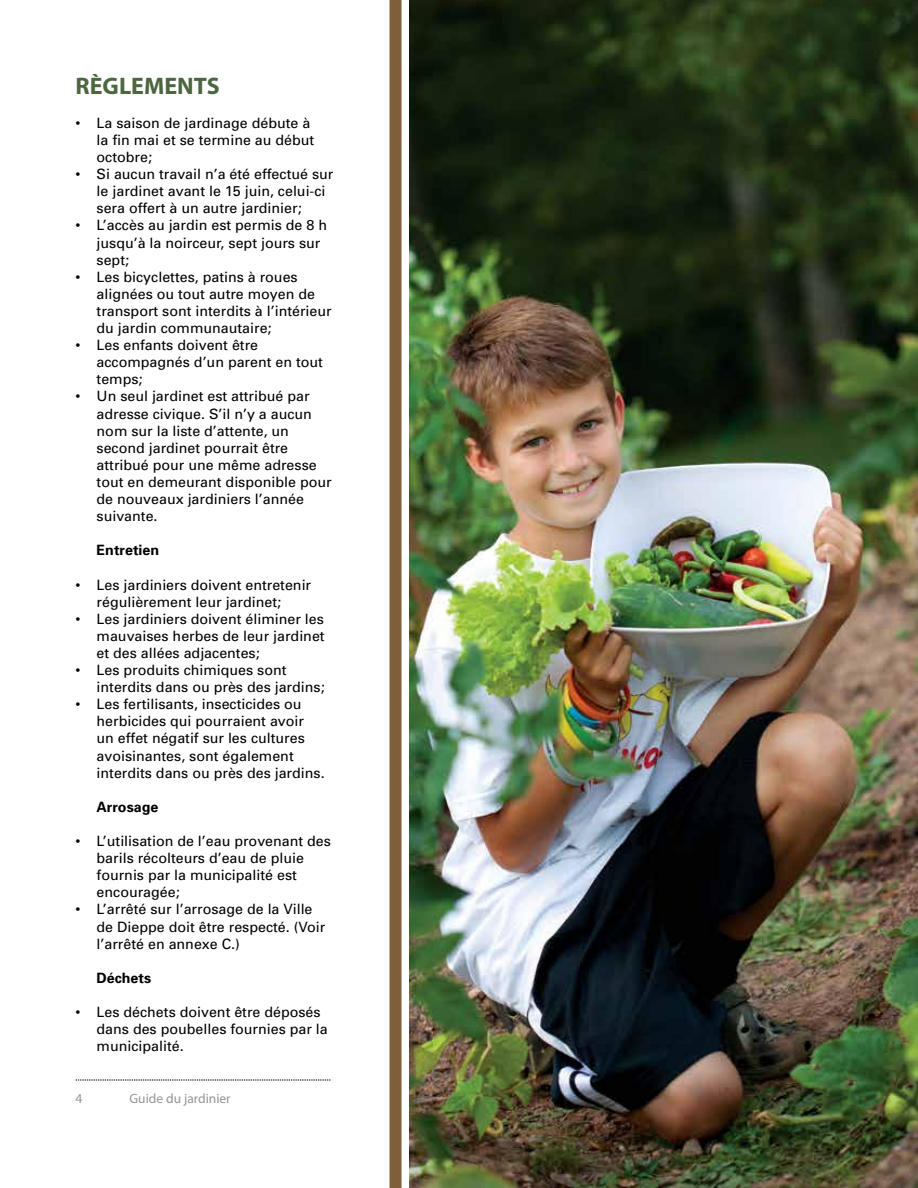
<style>
.page{position:relative;width:918px;height:1188px;background:#fff}
.page>*{position:absolute;margin:0;border:0;box-sizing:border-box;transform-origin:0 0}
.t1{font:700 24px "Myriad Pro";color:#4c6640}
.t2{font:14.25px/17.1px "Univers";color:#000}
.t3{font:700 14.25px "Univers";color:#000}
.t4{font:13.5px "Myriad Pro";color:#939598}
</style>
<div class="page">
<svg style="left:76px;top:1080px;width:254px;height:1px"></svg>
<img style="left:410px;top:0;width:508px;height:1188px">
<div style="left:390px;top:0;width:12px;height:1188px;background:#7f5f3a"></div>
<h1 class="t1" style="left:76px;top:70px;width:146px">RÈGLEMENTS</h1>
<p class="t2" style="left:97px;top:114px;width:219px;text-indent:-21px">• La saison de jardinage débute à la fin mai et se termine au début octobre;</p>
<p class="t2" style="left:97px;top:166px;width:238px;text-indent:-21px">• Si aucun travail n’a été effectué sur le jardinet avant le 15 juin, celui-ci sera offert à un autre jardinier;</p>
<p class="t2" style="left:97px;top:217px;width:232px;text-indent:-21px">• L’accès au jardin est permis de 8 h jusqu’à la noirceur, sept jours sur sept;</p>
<p class="t2" style="left:97px;top:268px;width:237px;text-indent:-21px">• Les bicyclettes, patins à roues alignées ou tout autre moyen de transport sont interdits à l’intérieur du jardin communautaire;</p>
<p class="t2" style="left:97px;top:337px;width:228px;text-indent:-21px">• Les enfants doivent être accompagnés d’un parent en tout temps;</p>
<p class="t2" style="left:97px;top:388px;width:237px;text-indent:-21px">• Un seul jardinet est attribué par adresse civique. S’il n’y a aucun nom sur la liste d’attente, un second jardinet pourrait être attribué pour une même adresse tout en demeurant disponible pour de nouveaux jardiniers l’année suivante.</p>
<p class="t3" style="left:97px;top:542px;width:64px">Entretien</p>
<p class="t2" style="left:97px;top:576px;width:216px;text-indent:-21px">• Les jardiniers doivent entretenir régulièrement leur jardinet;</p>
<p class="t2" style="left:97px;top:610px;width:230px;text-align:justify;text-indent:-21px">• Les jardiniers doivent éliminer les mauvaises herbes de leur jardinet et des allées adjacentes;</p>
<p class="t2" style="left:97px;top:662px;width:230px;text-indent:-21px">• Les produits chimiques sont interdits dans ou près des jardins;</p>
<p class="t2" style="left:97px;top:696px;width:230px;text-indent:-21px">• Les fertilisants, insecticides ou herbicides qui pourraient avoir un effet négatif sur les cultures avoisinantes, sont également interdits dans ou près des jardins.</p>
<p class="t3" style="left:97px;top:798px;width:63px">Arrosage</p>
<p class="t2" style="left:97px;top:833px;width:236px;text-indent:-21px">• L’utilisation de l’eau provenant des barils récolteurs d’eau de pluie fournis par la municipalité est encouragée;</p>
<p class="t2" style="left:97px;top:901px;width:230px;text-indent:-21px">• L’arrêté sur l’arrosage de la Ville de Dieppe doit être respecté. (Voir l’arrêté en annexe C.)</p>
<p class="t3" style="left:97px;top:969px;width:56px">Déchets</p>
<p class="t2" style="left:97px;top:1004px;width:233px;text-indent:-21px">• Les déchets doivent être déposés dans des poubelles fournies par la municipalité.</p>
<p class="t4" style="left:76px;top:1090px;width:8px">4</p>
<p class="t4" style="left:130px;top:1090px;width:103px">Guide du jardinier</p>
</div>
